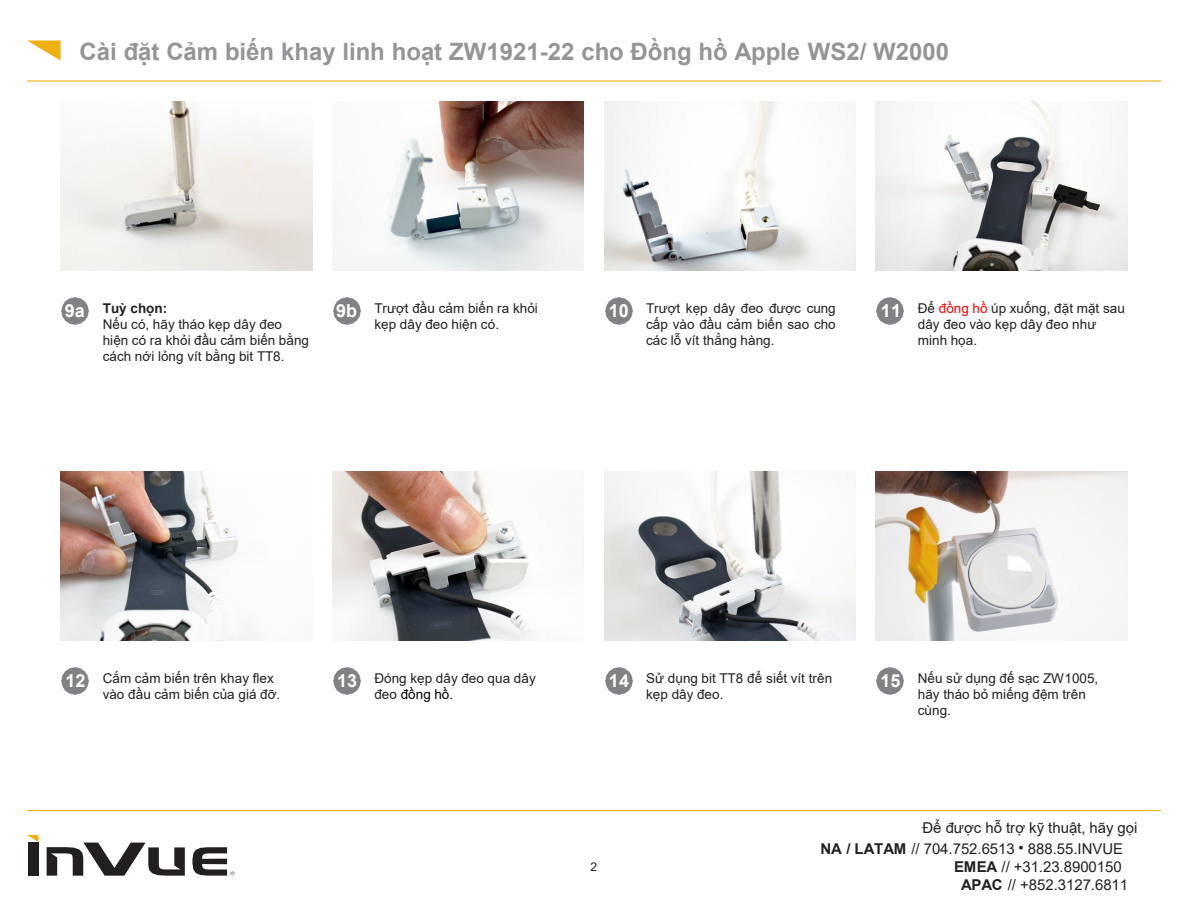
<style>
.page{position:relative;width:1188px;height:918px;background:#fff}
.page>*{position:absolute;margin:0;border:0;box-sizing:border-box;transform-origin:0 0}
.t1{font:700 24px "Arial";color:#939598}
.t2{font:700 18px "Arial";letter-spacing:.005em;color:#fff}
.t3{font:15px "Arial";color:#231f20}
.t4{font:13.5px/16.2px "Arial";letter-spacing:.005em;color:#231f20}
.t5{font:700 13.5px "Arial";color:#231f20}
.t6{font:12px "Arial";color:#231f20}
.s1{color:#f00}
.s2{color:#000}
.s3{font-weight:700}
</style>
<div class="page">
<div style="left:28px;top:843px;width:10px;height:33px;background:#231f20"></div>
<svg style="left:47px;top:843px;width:138px;height:33px"></svg>
<svg style="left:27px;top:835px;width:11px;height:7px"></svg>
<svg style="left:193px;top:847px;width:42px;height:29px"></svg>
<hr style="left:27px;top:80px;width:1134px;height:2px;background:#eeb111">
<svg style="left:27px;top:40px;width:34px;height:21px"></svg>
<hr style="left:27px;top:810px;width:1134px;height:1px;background:#eeb111">
<img style="left:62px;top:297px;width:27px;height:27px">
<img style="left:61px;top:102px;width:251px;height:168px">
<img style="left:877px;top:297px;width:27px;height:27px">
<img style="left:876px;top:102px;width:251px;height:168px">
<img style="left:333px;top:297px;width:27px;height:27px">
<img style="left:332px;top:102px;width:252px;height:168px">
<img style="left:605px;top:297px;width:27px;height:27px">
<img style="left:604px;top:102px;width:252px;height:168px">
<img style="left:62px;top:667px;width:27px;height:27px">
<img style="left:61px;top:472px;width:207px;height:168px">
<img style="left:877px;top:667px;width:27px;height:27px">
<img style="left:876px;top:472px;width:251px;height:168px">
<img style="left:333px;top:667px;width:27px;height:27px">
<img style="left:332px;top:472px;width:202px;height:168px">
<img style="left:605px;top:667px;width:27px;height:27px">
<img style="left:604px;top:472px;width:252px;height:168px">
<p class="t1" style="left:80px;top:34px;width:871px">Cài đặt Cảm biến khay linh hoạt ZW1921-22 cho Đồng hồ Apple WS2/ W2000</p>
<p class="t2" style="left:65px;top:298px;width:22px">9a</p>
<p class="t5" style="left:103px;top:298px;width:66px">Tuỳ chọn:</p>
<p class="t4" style="left:103px;top:316px;width:208px">Nếu có, hãy tháo kẹp dây đeo hiện có ra khỏi đầu cảm biến bằng cách nới lỏng vít bằng bit TT8.</p>
<p class="t2" style="left:336px;top:298px;width:23px">9b</p>
<p class="t4" style="left:374px;top:300px;width:165px">Trượt đầu cảm biến ra khỏi kẹp dây đeo hiện có.</p>
<p class="t2" style="left:609px;top:298px;width:22px">10</p>
<p class="t4" style="left:646px;top:300px;width:191px;text-align:justify">Trượt kẹp dây đeo được cung cấp vào đầu cảm biến sao cho các lỗ vít thẳng hàng.</p>
<p class="t2" style="left:881px;top:298px;width:22px">11</p>
<p class="t4" style="left:918px;top:300px;width:209px">Để <span class="s1">đồng hồ</span> úp xuống, đặt mặt sau dây đeo vào kẹp dây đeo như minh họa.</p>
<p class="t2" style="left:337px;top:668px;width:22px">13</p>
<p class="t4" style="left:374px;top:670px;width:163px">Đóng kẹp dây đeo qua dây đeo <span class="s2">đồng hồ.</span></p>
<p class="t2" style="left:609px;top:668px;width:22px">14</p>
<p class="t4" style="left:646px;top:670px;width:188px">Sử dụng bit TT8 để siết vít trên kẹp dây đeo.</p>
<p class="t2" style="left:66px;top:668px;width:22px">12</p>
<p class="t4" style="left:103px;top:670px;width:179px">Cắm cảm biến trên khay flex vào đầu cảm biến của giá đỡ.</p>
<p class="t2" style="left:881px;top:668px;width:22px">15</p>
<p class="t4" style="left:918px;top:670px;width:182px">Nếu sử dụng đế sạc ZW1005, hãy tháo bỏ miếng đệm trên cùng.</p>
<p class="t6" style="left:591px;top:859px;width:8px">2</p>
<p class="t3" style="left:922px;top:818px;width:216px">Để được hỗ trợ kỹ thuật, hãy gọi</p>
<p class="t3" style="left:820px;top:839px;width:304px"><span class="s3">NA / LATAM</span> // 704.752.6513 • 888.55.INVUE</p>
<p class="t3" style="left:954px;top:857px;width:169px"><span class="s3">EMEA</span> // +31.23.8900150</p>
<p class="t3" style="left:961px;top:875px;width:169px"><span class="s3">APAC</span> // +852.3127.6811</p>
</div>
